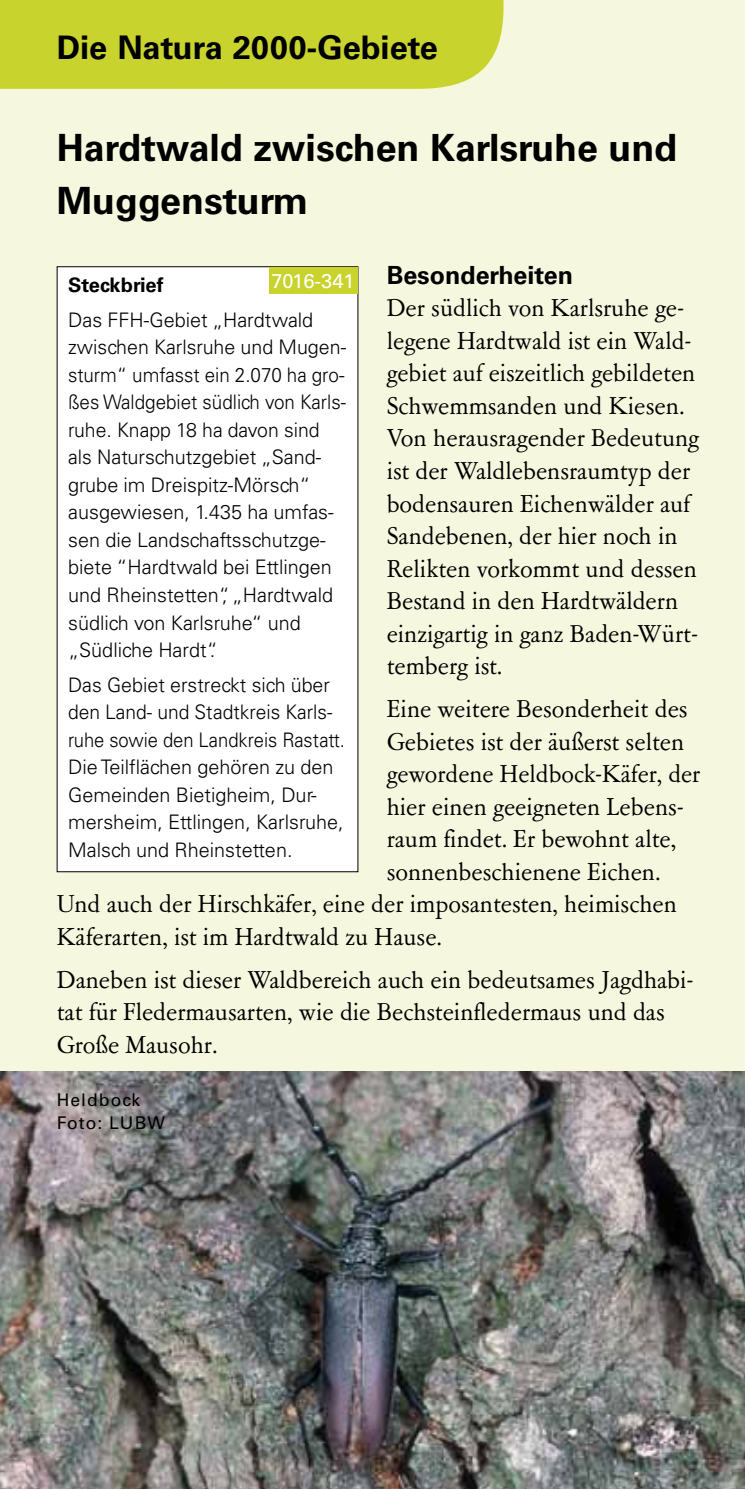
<style>
.page{position:relative;width:745px;height:1489px;background:#fff}
.page>*{position:absolute;margin:0;border:0;box-sizing:border-box;transform-origin:0 0}
.t1{font:700 37.5px/52.5px "Univers LT Std";color:#000}
.t2{font:700 32.5px "Univers LT Std";color:#000}
.t3{font:27.5px/32.5px "Garamont Amst SB";color:#000}
.t4{font:700 25px "Univers LT Std";color:#000}
.t5{font:300 20px/27.5px "Univers LT Std";color:#000}
.t6{font:700 20px "Univers LT Std";color:#000}
.t7{font:20px "Univers LT Std";color:#fff}
.t8{font:17.5px/22.5px "Univers LT Std";letter-spacing:.06em;color:#000}
</style>
<div class="page">
<div style="left:0;top:0;width:744px;height:1488px;background:#f5f7de"></div>
<div style="left:0;top:0;width:503px;height:89px;background:#c8d32d"></div>
<img style="left:0;top:1071px;width:744px;height:417px">
<div style="left:57px;top:267px;width:300px;height:604px;background:#fff"></div>
<div style="left:268px;top:267px;width:89px;height:26px;background:#c8d32d"></div>
<p class="t2" style="left:57px;top:28px;width:382px">Die Natura 2000-Gebiete</p>
<h1 class="t1" style="left:57px;top:122px;width:621px">Hardtwald zwischen Karlsruhe und<br>Muggensturm</h1>
<p class="t4" style="left:386px;top:260px;width:188px">Besonderheiten</p>
<p class="t3" style="left:386px;top:293px;width:314px">Der südlich von Karlsruhe ge&shy;legene Hardtwald ist ein Wald&shy;gebiet auf eiszeitlich gebildeten<br>Schwemmsanden und Kiesen.<br>Von herausragender Bedeutung ist der Waldlebensraumtyp der bodensauren Eichenwälder auf<br>Sandebenen, der hier noch in<br>Relikten vorkommt und dessen<br>Bestand in den Hardtwäldern einzigartig in ganz Baden-Würt&shy;temberg ist.</p>
<p class="t3" style="left:386px;top:693px;width:302px">Eine weitere Besonderheit des</p>
<p class="t3" style="left:386px;top:726px;width:299px">Gebietes ist der äußerst selten</p>
<p class="t3" style="left:386px;top:758px;width:315px">gewordene Heldbock-Käfer, der</p>
<p class="t3" style="left:386px;top:791px;width:298px">hier einen geeigneten Lebens-</p>
<p class="t3" style="left:386px;top:823px;width:291px">raum findet. Er bewohnt alte,</p>
<p class="t3" style="left:386px;top:856px;width:275px">sonnenbeschienene Eichen.</p>
<p class="t3" style="left:57px;top:888px;width:621px">Und auch der Hirschkäfer, eine der imposantesten, heimischen</p>
<p class="t3" style="left:57px;top:921px;width:386px">Käferarten, ist im Hardtwald zu Hause.</p>
<p class="t3" style="left:57px;top:964px;width:638px">Daneben ist dieser Waldbereich auch ein bedeutsames Jagdhabi&shy;tat für Fledermausarten, wie die Bechsteinfledermaus und das<br>Große Mausohr.</p>
<p class="t7" style="left:271px;top:268px;width:85px">7016-341</p>
<p class="t6" style="left:68px;top:273px;width:97px">Steckbrief</p>
<p class="t5" style="left:68px;top:306px;width:279px">Das FFH-Gebiet „Hardtwald zwischen Karlsruhe und Mugen&shy;sturm“ umfasst ein 2.070 ha gro-- ßes Waldgebiet südlich von Karls-- ruhe. Knapp 18 ha davon sind als Naturschutzgebiet „Sand&shy;grube im Dreispitz-Mörsch“ ausgewiesen, 1.435 ha umfas&shy;sen die Landschaftsschutzge&shy;biete “Hardtwald bei Ettlingen und Rheinstetten“, „Hardtwald südlich von Karlsruhe“ und „Südliche Hardt“.</p>
<p class="t5" style="left:68px;top:670px;width:278px">Das Gebiet erstreckt sich über den Land- und Stadtkreis Karls&shy;ruhe sowie den Landkreis Rastatt.<br>Die Teilflächen gehören zu den<br>Gemeinden Bietigheim, Dur&shy;mersheim, Ettlingen, Karlsruhe,<br>Malsch und Rheinstetten.</p>
<p class="t8" style="left:57px;top:1088px;width:110px">Heldbock<br>Foto: LUBW</p>
</div>
